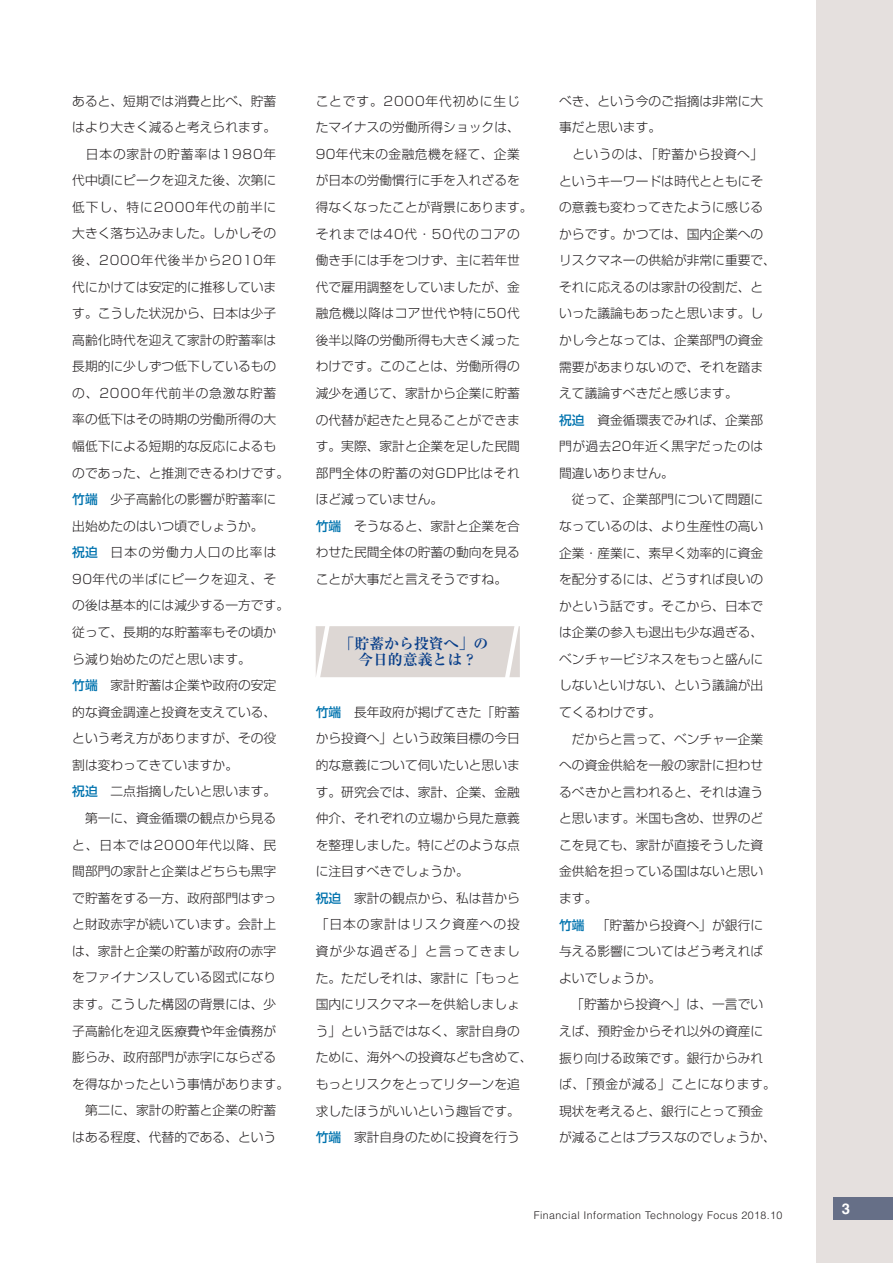
<style>
.page{position:relative;width:893px;height:1263px;background:#fff}
.page>*{position:absolute;margin:0;border:0;box-sizing:border-box;transform-origin:0 0}
.t1{font:700 14.85px/15.9px "Ryumin Pro";color:#083e89;text-align:center}
.t2{font:700 14.85px "Helvetica LT Std";color:#fff}
.t3{font:300 12.75px/26.5px "Shin Go Pro";color:#231f20}
.t4{font:300 10.65px "Helvetica LT Std";letter-spacing:.04em;color:#231f20}
.s1{font-weight:500;color:#0073ae}
</style>
<div class="page">
<div style="left:816px;top:0;width:77px;height:1263px;background:#e5e0de"></div>
<hr style="left:0;top:0;width:1px;height:744px;background:#e5e0de">
<div style="left:316px;top:626px;width:204px;height:51px;background:#ddd7d4"></div>
<svg style="left:315px;top:626px;width:15px;height:51px"></svg>
<svg style="left:505px;top:626px;width:15px;height:51px"></svg>
<div style="left:833px;top:1197px;width:60px;height:23px;background:#666f87"></div>
<p class="t3" style="left:72px;top:86px;width:218px">あると、短期では消費と比べ、貯蓄はより大きく減ると考えられます。　日本の家計の貯蓄率は1980年代中頃にピークを迎えた後、次第に低下し、特に2000年代の前半に大きく落ち込みました。しかしその後、2000年代後半から2010年代にかけては安定的に推移しています。こうした状況から、日本は少子高齢化時代を迎えて家計の貯蓄率は長期的に少しずつ低下しているものの、2000年代前半の急激な貯蓄率の低下はその時期の労働所得の大幅低下による短期的な反応によるものであった、と推測できるわけです。<span class="s1">竹端</span> 少子高齢化の影響が貯蓄率に出始めたのはいつ頃でしょうか。<br><span class="s1">祝迫</span> 日本の労働力人口の比率は<br>90年代の半ばにピークを迎え、その後は基本的には減少する一方です。従って、長期的な貯蓄率もその頃から減り始めたのだと思います。<br><span class="s1">竹端</span> 家計貯蓄は企業や政府の安定的な資金調達と投資を支えている、という考え方がありますが、その役割は変わってきていますか。<br><span class="s1">祝迫</span> 二点指摘したいと思います。　第一に、資金循環の観点から見ると、日本では2000年代以降、民間部門の家計と企業はどちらも黒字で貯蓄をする一方、政府部門はずっと財政赤字が続いています。会計上は、家計と企業の貯蓄が政府の赤字をファイナンスしている図式になります。こうした構図の背景には、少子高齢化を迎え医療費や年金債務が膨らみ、政府部門が赤字にならざるを得なかったという事情があります。　第二に、家計の貯蓄と企業の貯蓄はある程度、代替的である、という</p>
<p class="t3" style="left:316px;top:86px;width:218px">ことです。2000年代初めに生じたマイナスの労働所得ショックは、<br>90年代末の金融危機を経て、企業が日本の労働慣行に手を入れざるを得なくなったことが背景にあります。それまでは40代・50代のコアの働き手には手をつけず、主に若年世代で雇用調整をしていましたが、金融危機以降はコア世代や特に50代後半以降の労働所得も大きく減ったわけです。このことは、労働所得の減少を通じて、家計から企業に貯蓄の代替が起きたと見ることができます。実際、家計と企業を足した民間部門全体の貯蓄の対GDP比はそれほど減っていません。<br><span class="s1">竹端</span> そうなると、家計と企業を合わせた民間全体の貯蓄の動向を見ることが大事だと言えそうですね。</p>
<p class="t1" style="left:340px;top:635px;width:150px">「貯蓄から投資へ」の今日的意義とは？</p>
<p class="t3" style="left:316px;top:697px;width:218px"><span class="s1">竹端</span> 長年政府が掲げてきた「貯蓄から投資へ」という政策目標の今日的な意義について伺いたいと思います。研究会では、家計、企業、金融仲介、それぞれの立場から見た意義を整理しました。特にどのような点に注目すべきでしょうか。<br><span class="s1">祝迫</span> 家計の観点から、私は昔から「日本の家計はリスク資産への投資が少な過ぎる」と言ってきました。ただしそれは、家計に「もっと国内にリスクマネーを供給しましょう」という話ではなく、家計自身のために、海外への投資なども含めて、もっとリスクをとってリターンを追求したほうがいいという趣旨です。<span class="s1">竹端</span> 家計自身のために投資を行う</p>
<p class="t3" style="left:559px;top:86px;width:218px">べき、という今のご指摘は非常に大事だと思います。<br>　というのは、「貯蓄から投資へ」というキーワードは時代とともにその意義も変わってきたように感じるからです。かつては、国内企業へのリスクマネーの供給が非常に重要で、それに応えるのは家計の役割だ、といった議論もあったと思います。しかし今となっては、企業部門の資金需要があまりないので、それを踏まえて議論すべきだと感じます。<br><span class="s1">祝迫</span> 資金循環表でみれば、企業部門が過去20年近く黒字だったのは間違いありません。<br>　従って、企業部門について問題になっているのは、より生産性の高い企業・産業に、素早く効率的に資金を配分するには、どうすれば良いのかという話です。そこから、日本では企業の参入も退出も少な過ぎる、ベンチャービジネスをもっと盛んにしないといけない、という議論が出てくるわけです。<br>　だからと言って、ベンチャー企業への資金供給を一般の家計に担わせるべきかと言われると、それは違うと思います。米国も含め、世界のどこを見ても、家計が直接そうした資金供給を担っている国はないと思います。<br><span class="s1">竹端</span> 「貯蓄から投資へ」が銀行に与える影響についてはどう考えればよいでしょうか。</p>
<p class="t3" style="left:559px;top:990px;width:218px;text-indent:12px">「貯蓄から投資へ」は、一言でいえば、預貯金からそれ以外の資産に振り向ける政策です。銀行からみれば、「預金が減る」ことになります。現状を考えると、銀行にとって預金が減ることはプラスなのでしょうか、</p>
<p class="t4" style="left:534px;top:1209px;width:250px">Financial Information Technology Focus 2018.10</p>
<p class="t2" style="left:842px;top:1199px;width:10px">3</p>
</div>
